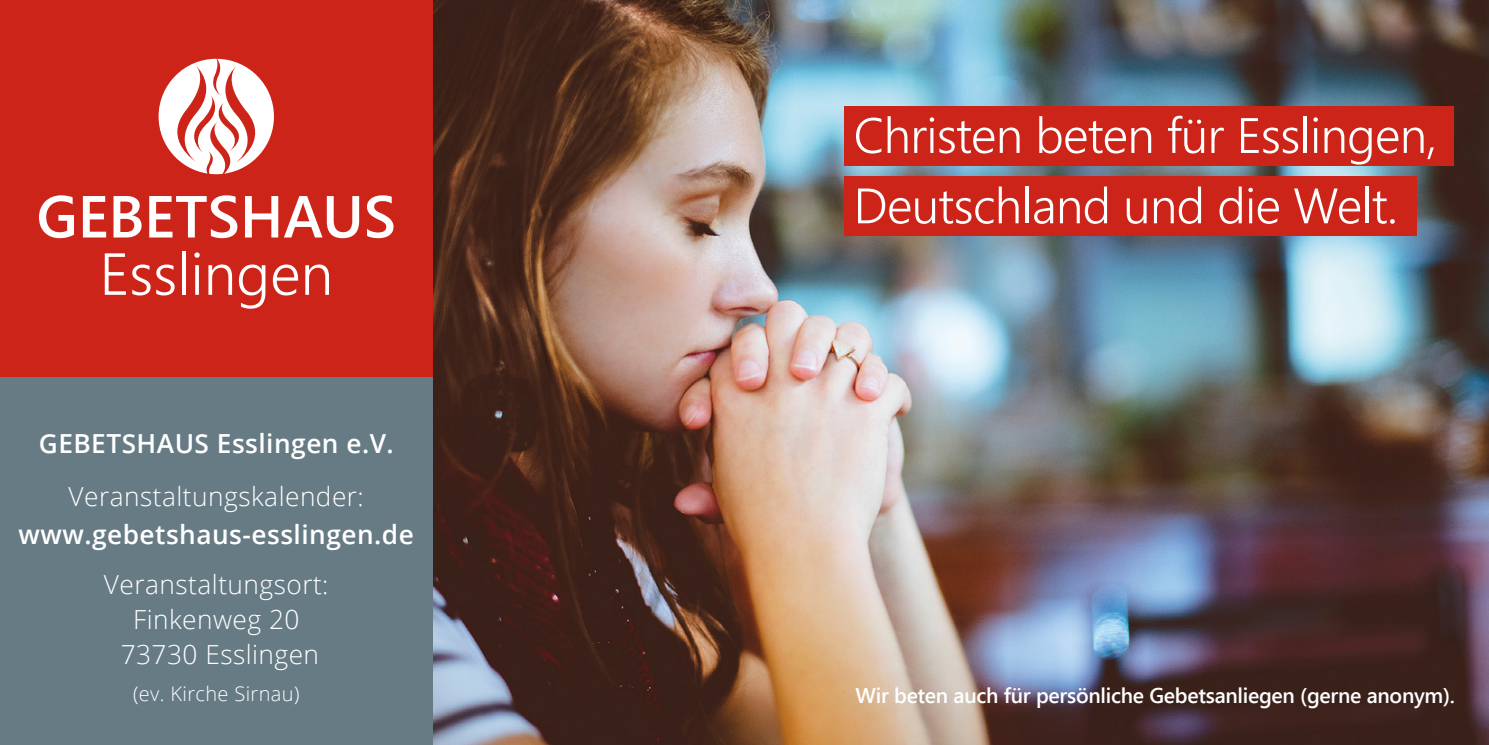
<style>
.page{position:relative;width:1489px;height:745px;background:#fff}
.page>*{position:absolute;margin:0;border:0;box-sizing:border-box;transform-origin:0 0}
.t1{font:300 26.25px/35px "Open Sans";letter-spacing:.02em;color:#fff;text-align:center}
.t2{font:600 26.25px "Open Sans";letter-spacing:.02em;color:#fff}
.t3{font:600 21.25px "Segoe UI";letter-spacing:-.015em;color:#fff}
.t4{font:300 20px "Open Sans";letter-spacing:.02em;color:#fff}
</style>
<div class="page">
<img style="left:432px;top:0;width:1056px;height:744px">
<div style="left:0;top:372px;width:432px;height:372px;background:#677b85"></div>
<div style="left:0;top:0;width:432px;height:376px;background:#cd241a"></div>
<svg style="left:39px;top:195px;width:35px;height:43px"></svg>
<svg style="left:83px;top:196px;width:23px;height:41px"></svg>
<svg style="left:113px;top:196px;width:28px;height:41px"></svg>
<svg style="left:149px;top:195px;width:88px;height:43px"></svg>
<svg style="left:245px;top:196px;width:33px;height:41px"></svg>
<svg style="left:284px;top:196px;width:75px;height:42px"></svg>
<svg style="left:367px;top:195px;width:26px;height:43px"></svg>
<svg style="left:105px;top:253px;width:21px;height:41px"></svg>
<svg style="left:132px;top:264px;width:43px;height:31px"></svg>
<hr style="left:182px;top:251px;width:4px;height:43px;background:#fff">
<svg style="left:194px;top:252px;width:6px;height:42px"></svg>
<svg style="left:208px;top:264px;width:24px;height:30px"></svg>
<svg style="left:239px;top:264px;width:26px;height:44px"></svg>
<svg style="left:273px;top:264px;width:25px;height:31px"></svg>
<svg style="left:305px;top:264px;width:24px;height:30px"></svg>
<svg style="left:159px;top:59px;width:115px;height:115px"></svg>
<div style="left:844px;top:106px;width:609px;height:60px;background:#cd241a"></div>
<div style="left:844px;top:176px;width:571px;height:60px;background:#cd241a"></div>
<svg style="left:856px;top:117px;width:25px;height:36px"></svg>
<svg style="left:887px;top:116px;width:20px;height:37px"></svg>
<svg style="left:914px;top:117px;width:105px;height:36px"></svg>
<svg style="left:1039px;top:116px;width:86px;height:37px"></svg>
<svg style="left:1131px;top:127px;width:20px;height:26px"></svg>
<svg style="left:1168px;top:116px;width:36px;height:37px"></svg>
<svg style="left:1211px;top:127px;width:12px;height:26px"></svg>
<svg style="left:1241px;top:118px;width:57px;height:35px"></svg>
<hr style="left:1303px;top:116px;width:3px;height:37px;background:#fff">
<svg style="left:1313px;top:117px;width:4px;height:36px"></svg>
<svg style="left:1324px;top:127px;width:109px;height:37px"></svg>
<svg style="left:858px;top:186px;width:160px;height:38px"></svg>
<hr style="left:1025px;top:186px;width:3px;height:37px;background:#fff">
<svg style="left:1034px;top:198px;width:19px;height:26px"></svg>
<svg style="left:1059px;top:186px;width:47px;height:38px"></svg>
<svg style="left:1126px;top:198px;width:20px;height:26px"></svg>
<svg style="left:1153px;top:186px;width:47px;height:38px"></svg>
<svg style="left:1219px;top:186px;width:22px;height:38px"></svg>
<svg style="left:1248px;top:188px;width:30px;height:36px"></svg>
<svg style="left:1294px;top:188px;width:65px;height:36px"></svg>
<hr style="left:1365px;top:186px;width:3px;height:37px;background:#fff">
<svg style="left:1372px;top:191px;width:22px;height:33px"></svg>
<p class="t2" style="left:39px;top:425px;width:356px">GEBETSHAUS Esslingen e.V.</p>
<p class="t1" style="left:69px;top:478px;width:297px">Veranstaltungskalender:</p>
<p class="t2" style="left:19px;top:515px;width:397px">www.gebetshaus-esslingen.de</p>
<p class="t1" style="left:104px;top:565px;width:226px">Veranstaltungsort:<br>Finkenweg 20<br>73730 Esslingen</p>
<p class="t4" style="left:133px;top:679px;width:168px">(ev. Kirche Sirnau)</p>
<p class="t3" style="left:855px;top:680px;width:601px">Wir beten auch für persönliche Gebetsanliegen (gerne anonym).</p>
</div>
